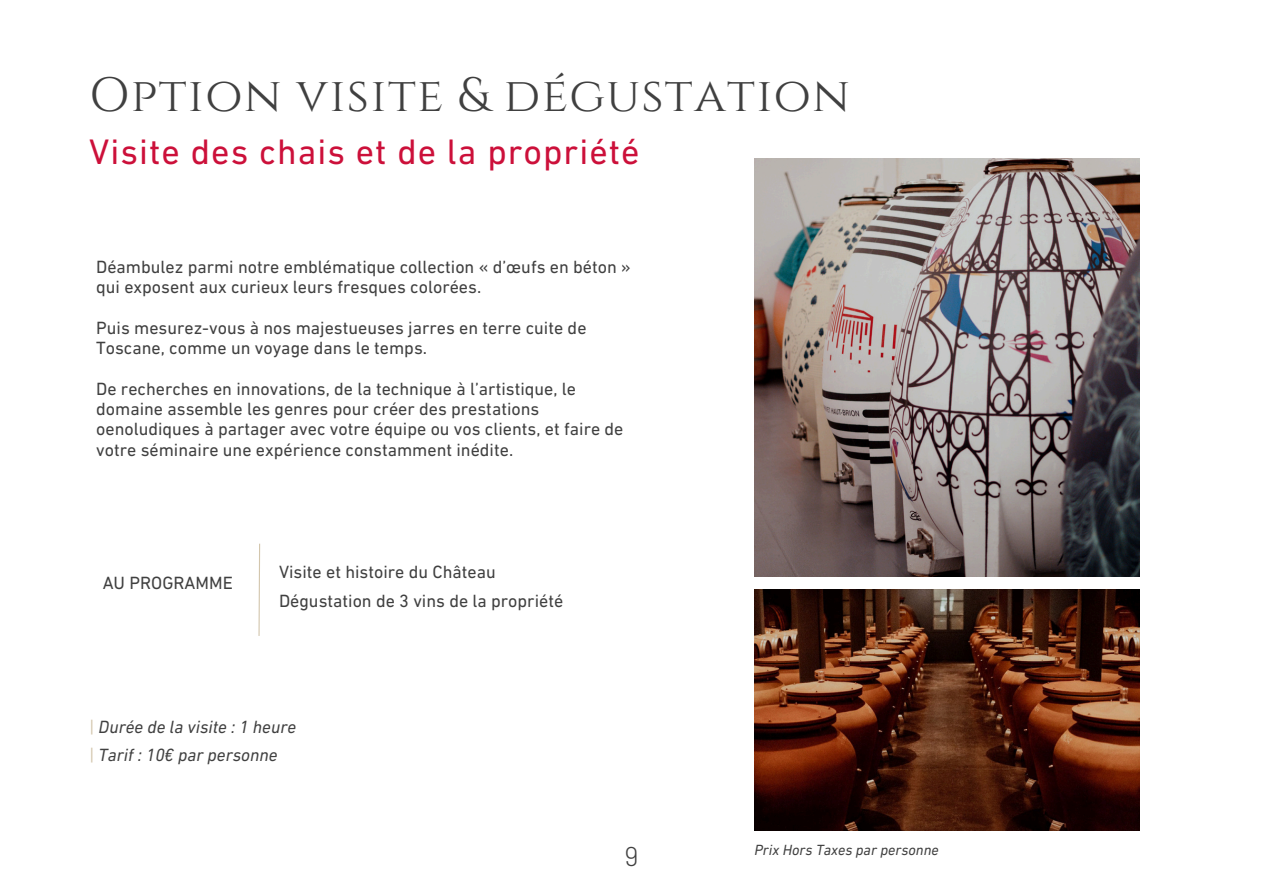
<style>
.page{position:relative;width:1263px;height:894px;background:#fff}
.page>*{position:absolute;margin:0;border:0;box-sizing:border-box;transform-origin:0 0}
.t1{font:48px "Cinzel";letter-spacing:.03em;color:#404040}
.t2{font:36px "DIN Next LT Pro";letter-spacing:.03em;color:#cc103a}
.t3{font:300 27px "Barlow";color:#404040}
.t4{font:18px/20.2px "DIN Next LT Pro";color:#404040}
.t5{font:italic 18px "DIN Next LT Pro";color:#404040}
.t6{font:italic 15px "DIN Next LT Pro";color:#404040}
.s1{color:#d3c6ad}
</style>
<div class="page">
<img style="left:754px;top:159px;width:385px;height:417px">
<img style="left:754px;top:589px;width:385px;height:241px">
<svg style="left:258px;top:543px;width:3px;height:93px"></svg>
<h3 class="t1" style="left:89px;top:64px;width:762px">OPTION VISITE &amp; DÉGUSTATION</h3>
<h3 class="t2" style="left:89px;top:137px;width:552px">Visite des chais et de la propriété</h3>
<h3 class="t4" style="left:96px;top:258px;width:536px">Déambulez parmi notre emblématique collection « d’œufs en béton » qui exposent aux curieux leurs fresques colorées.</h3>
<h3 class="t4" style="left:96px;top:319px;width:492px">Puis mesurez-vous à nos majestueuses jarres en terre cuite de<br>Toscane, comme un voyage dans le temps.</h3>
<h3 class="t4" style="left:96px;top:380px;width:529px">De recherches en innovations, de la technique à l’artistique, le domaine assemble les genres pour créer des prestations oenoludiques à partager avec votre équipe ou vos clients, et faire de votre séminaire une expérience constamment inédite.</h3>
<h3 class="t4" style="left:103px;top:574px;width:132px">AU PROGRAMME</h3>
<p class="t4" style="left:279px;top:563px;width:218px">Visite et histoire du Château</p>
<h2 class="t4" style="left:279px;top:591px;width:286px">Dégustation de 3 vins de la propriété</h2>
<h3 class="t5" style="left:89px;top:719px;width:208px"><span class="s1">|</span> Durée de la visite : 1 heure</h3>
<h3 class="t5" style="left:89px;top:747px;width:190px"><span class="s1">|</span> Tarif : 10€ par personne</h3>
<p class="t3" style="left:624px;top:838px;width:16px">9</p>
<p class="t6" style="left:754px;top:843px;width:186px">Prix Hors Taxes par personne</p>
</div>
